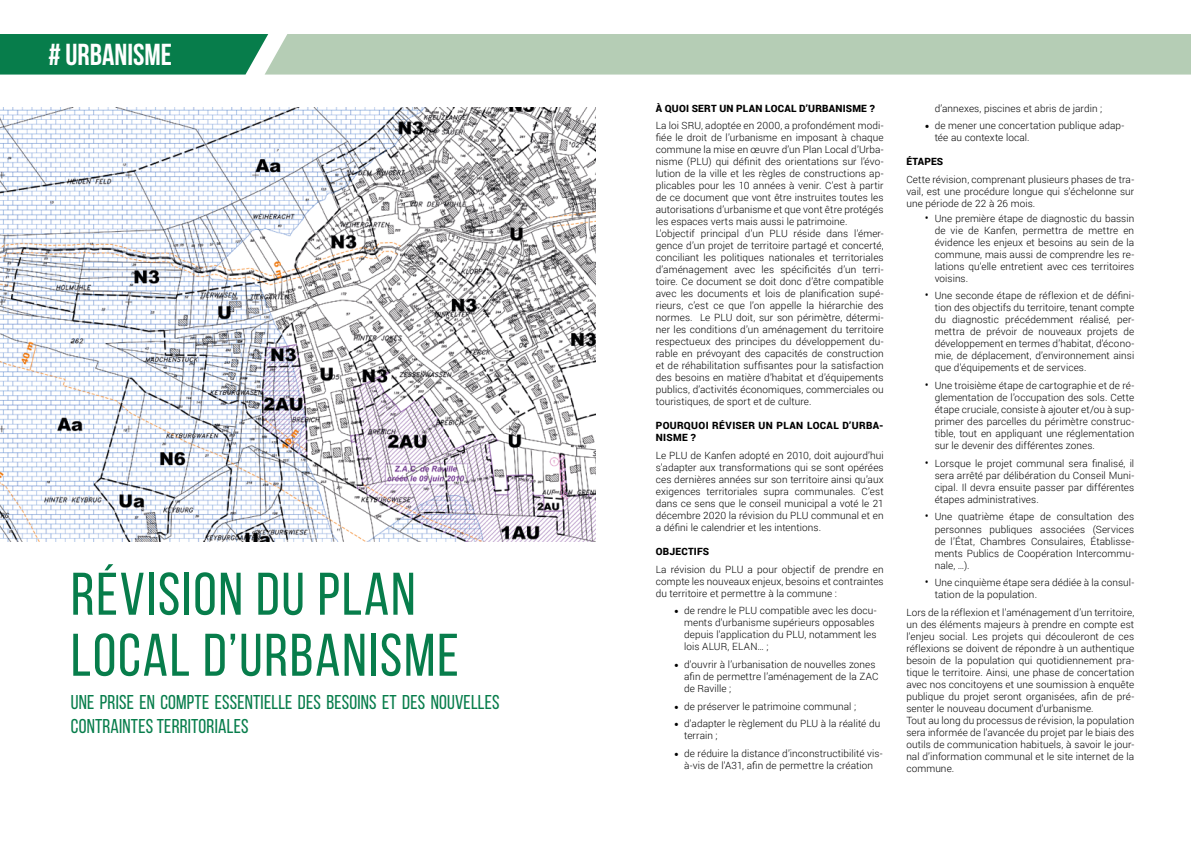
<style>
.page{position:relative;width:1191px;height:842px;background:#fff}
.page>*{position:absolute;margin:0;border:0;box-sizing:border-box;transform-origin:0 0}
.t1{font:60px/61px "Bebas Neue";letter-spacing:.03em;color:#077d4b}
.t2{font:700 30.3px "Bebas Neue";color:#fff}
.t3{font:20px "Bebas Neue";letter-spacing:.01em;color:#077d4b}
.t4{font:300 10px/12px "Roboto";letter-spacing:.01em;color:#000;text-align:justify}
.t5{font:900 10px/12px "Roboto";letter-spacing:.025em;color:#000}
.s1{font-family:"Minion Pro";font-weight:400;font-size:12px}
.s2{font-size:12px}
</style>
<div class="page">
<img style="left:0;top:108px;width:595px;height:433px">
<svg style="left:0;top:34px;width:1191px;height:41px;background:#91bda0"></svg>
<h2 class="t2" style="left:48px;top:38px;width:125px"># URBANISME</h2>
<h1 class="t1" style="left:71px;top:563px;width:389px">RÉVISION DU PLAN<br>LOCAL D’URBANISME</h1>
<h3 class="t3" style="left:71px;top:691px;width:37px">UNE PRISE</h3>
<h3 class="t3" style="left:139px;top:691px;width:31px">EN COMP</h3>
<h3 class="t3" style="left:194px;top:691px;width:29px">TE ESSEN</h3>
<h3 class="t3" style="left:253px;top:691px;width:15px">TIELLE</h3>
<h3 class="t3" style="left:298px;top:691px;width:37px">DES BESOINS</h3>
<h3 class="t3" style="left:382px;top:691px;width:119px">ET DES NOUVELLES</h3>
<h3 class="t3" style="left:71px;top:715px;width:136px">CONTRAINTES TERRITORIALES</h3>
<p class="t5" style="left:656px;top:102px;width:220px">À QUOI SERT UN PLAN LOCAL D’URBANISME ?</p>
<p class="t4" style="left:656px;top:119px;width:229px;text-align:left">La loi SRU, adoptée en 2000, a profondément modi&shy;fiée le droit de l’urbanisme en imposant à chaque commune la mise en œuvre d’un Plan Local d’Urba&shy;nisme (PLU) qui définit des orientations sur l’évo&shy;lution de la ville et les règles de constructions ap&shy;plicables pour les 10 années à venir. C’est à partir de ce document que vont être instruites toutes les autorisations d’urbanisme et que vont être protégés les espaces verts mais aussi le patrimoine.<br>L’objectif principal d’un PLU réside dans l’émer&shy;gence d’un projet de territoire partagé et concerté, conciliant les politiques nationales et territoriales d’aménagement avec les spécificités d’un terri&shy;toire. Ce document se doit donc d’être compatible avec les documents et lois de planification supé&shy;rieurs, c’est ce que l’on appelle la hiérarchie des normes. Le PLU doit, sur son périmètre, détermi&shy;ner les conditions d’un aménagement du territoire respectueux des principes du développement du&shy;rable en prévoyant des capacités de construction et de réhabilitation suffisantes pour la satisfaction des besoins en matière d’habitat et d’équipements publics, d’activités économiques, commerciales ou touristiques, de sport et de culture.</p>
<p class="t5" style="left:656px;top:419px;width:229px">POURQUOI RÉVISER UN PLAN LOCAL D’URBA-<br>NISME ?</p>
<p class="t4" style="left:656px;top:449px;width:229px">Le PLU de Kanfen adopté en 2010, doit aujourd’hui s’adapter aux transformations qui se sont opérées ces dernières années sur son territoire ainsi qu’aux exigences territoriales supra communales. C’est dans ce sens que le conseil municipal a voté le 21 décembre 2020 la révision du PLU communal et en a défini le calendrier et les intentions.</p>
<p class="t5" style="left:656px;top:545px;width:55px">OBJECTIFS</p>
<p class="t4" style="left:656px;top:563px;width:229px">La révision du PLU a pour objectif de prendre en compte les nouveaux enjeux, besoins et contraintes du territoire et permettre à la commune :</p>
<p class="t4" style="left:684px;top:604px;width:194px;text-align:left;text-indent:-10px"><span class="s1">•</span> de rendre le PLU compatible avec les docu&shy;ments d’urbanisme supérieurs opposables depuis l’application du PLU, notamment les lois ALUR, ELAN… ;</p>
<p class="t4" style="left:684px;top:658px;width:196px;text-align:left;text-indent:-10px"><span class="s1">•</span> d’ouvrir à l’urbanisation de nouvelles zones afin de permettre l’aménagement de la ZAC de Raville ;</p>
<p class="t4" style="left:674px;top:700px;width:183px"><span class="s1">•</span> de préserver le patrimoine communal ;</p>
<p class="t4" style="left:684px;top:717px;width:198px;text-indent:-10px"><span class="s1">•</span> d’adapter le règlement du PLU à la réalité du terrain ;</p>
<p class="t4" style="left:674px;top:747px;width:210px;text-align:center"><span class="s1">•</span> de réduire la distance d’inconstructibilité vis&shy;à-vis de l’A31, afin de permettre la création</p>
<p class="t4" style="left:934px;top:102px;width:169px">d’annexes, piscines et abris de jardin ;</p>
<p class="t4" style="left:934px;top:119px;width:191px;text-indent:-10px"><span class="s1">•</span> de mener une concertation publique adap&shy;tée au contexte local.</p>
<p class="t5" style="left:906px;top:155px;width:38px">ÉTAPES</p>
<p class="t4" style="left:906px;top:173px;width:229px">Cette révision, comprenant plusieurs phases de tra&shy;vail, est une procédure longue qui s’échelonne sur une période de 22 à 26 mois.</p>
<p class="t4" style="left:934px;top:212px;width:201px;text-indent:-10px"><span class="s2">•</span> Une première étape de diagnostic du bassin de vie de Kanfen, permettra de mettre en évidence les enjeux et besoins au sein de la commune, mais aussi de comprendre les re&shy;lations qu’elle entretient avec ces territoires voisins.</p>
<p class="t4" style="left:934px;top:290px;width:201px;text-indent:-10px"><span class="s2">•</span> Une seconde étape de réflexion et de défini&shy;tion des objectifs du territoire, tenant compte du diagnostic précédemment réalisé, per&shy;mettra de prévoir de nouveaux projets de développement en termes d’habitat, d’écono&shy;mie, de déplacement, d’environnement ainsi que d’équipements et de services.</p>
<p class="t4" style="left:934px;top:379px;width:201px;text-indent:-10px"><span class="s2">•</span> Une troisième étape de cartographie et de ré&shy;glementation de l’occupation des sols. Cette étape cruciale, consiste à ajouter et/ou à sup&shy;primer des parcelles du périmètre construc&shy;tible, tout en appliquant une réglementation sur le devenir des différentes zones.</p>
<p class="t4" style="left:934px;top:457px;width:201px;text-indent:-10px"><span class="s2">•</span> Lorsque le projet communal sera finalisé, il sera arrêté par délibération du Conseil Muni&shy;cipal. Il devra ensuite passer par différentes étapes administratives.</p>
<p class="t4" style="left:934px;top:511px;width:201px;text-indent:-10px"><span class="s2">•</span> Une quatrième étape de consultation des personnes publiques associées (Services de l’État, Chambres Consulaires, Établisse&shy;ments Publics de Coopération Intercommu&shy;nale, …).</p>
<p class="t4" style="left:934px;top:576px;width:201px;text-indent:-10px"><span class="s2">•</span> Une cinquième étape sera dédiée à la consul&shy;tation de la population.</p>
<p class="t4" style="left:906px;top:606px;width:229px;text-align:left">Lors de la réflexion et l’aménagement d’un territoire, un des éléments majeurs à prendre en compte est l’enjeu social. Les projets qui découleront de ces réflexions se doivent de répondre à un authentique besoin de la population qui quotidiennement pra&shy;tique le territoire. Ainsi, une phase de concertation avec nos concitoyens et une soumission à enquête publique du projet seront organisées, afin de pré&shy;senter le nouveau document d’urbanisme.<br>Tout au long du processus de révision, la population sera informée de l’avancée du projet par le biais des outils de communication habituels, à savoir le jour&shy;nal d’information communal et le site internet de la commune.</p>
</div>
